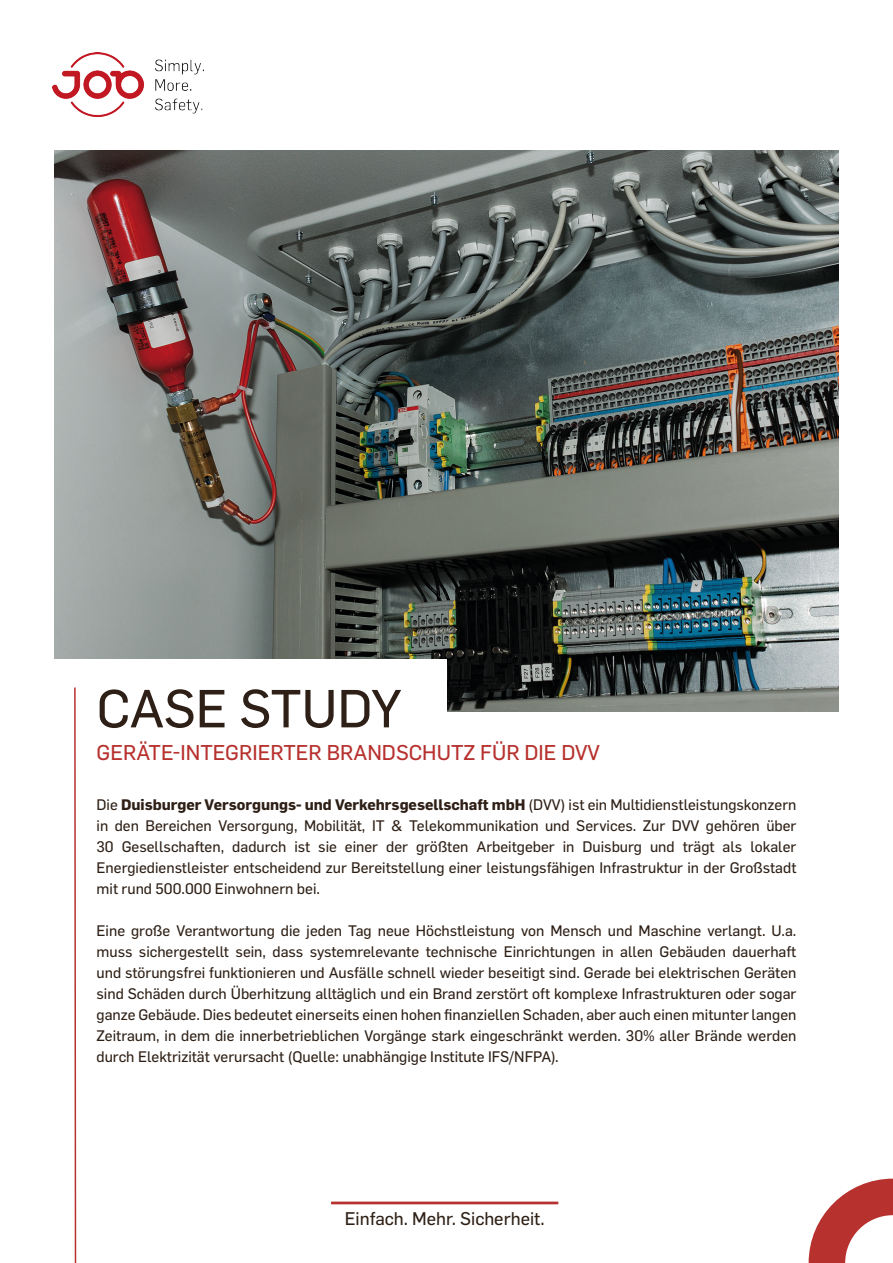
<style>
.page{position:relative;width:893px;height:1263px;background:#fff}
.page>*{position:absolute;margin:0;border:0;box-sizing:border-box;transform-origin:0 0}
.t1{font:52.5px "Flama Basic";letter-spacing:-.01em;color:#2e2016}
.t2{font:21px "Flama Basic";color:#b7312e}
.t3{font:18px "Flama Basic";color:#2e2016}
.Absatzformat_1{font:15px/21px "Flama Basic";color:#2e2016;text-align:justify}
.s1{font-family:"Flama";font-weight:700}
</style>
<div class="page">
<img style="left:54px;top:151px;width:785px;height:560px">
<div style="left:41px;top:659px;width:405px;height:110px;background:#fff"></div>
<svg style="left:74px;top:687px;width:3px;height:576px"></svg>
<svg style="left:809px;top:1178px;width:84px;height:85px"></svg>
<hr style="left:331px;top:1201px;width:227px;height:3px;background:#b7312e">
<img style="left:52px;top:52px;width:151px;height:65px">
<p class="t1" style="left:97px;top:669px;width:307px">CASE STUDY</p>
<p class="t2" style="left:97px;top:736px;width:505px">GERÄTE-INTEGRIERTER BRANDSCHUTZ FÜR DIE DVV</p>
<p class="Absatzformat_1" style="left:97px;top:794px;width:701px">Die <span class="s1">Duisburger Versorgungs- und Verkehrsgesellschaft mbH</span> (DVV) ist ein Multidienstleistungskonzern in den Bereichen Versorgung, Mobilität, IT &amp; Telekommunikation und Services. Zur DVV gehören über 30 Gesellschaften, dadurch ist sie einer der größten Arbeitgeber in Duisburg und trägt als lokaler Energiedienstleister entscheidend zur Bereitstellung einer leistungsfähigen Infrastruktur in der Großstadt mit rund 500.000 Einwohnern bei.</p>
<p class="Absatzformat_1" style="left:97px;top:920px;width:701px">Eine große Verantwortung die jeden Tag neue Höchstleistung von Mensch und Maschine verlangt. U.a. muss sichergestellt sein, dass systemrelevante technische Einrichtungen in allen Gebäuden dauerhaft und störungsfrei funktionieren und Ausfälle schnell wieder beseitigt sind. Gerade bei elektrischen Geräten sind Schäden durch Überhitzung alltäglich und ein Brand zerstört oft komplexe Infrastrukturen oder sogar ganze Gebäude. Dies bedeutet einerseits einen hohen finanziellen Schaden, aber auch einen mitunter langen Zeitraum, in dem die innerbetrieblichen Vorgänge stark eingeschränkt werden. 30% aller Brände werden durch Elektrizität verursacht (Quelle: unabhängige Institute IFS/NFPA).</p>
<p class="t3" style="left:345px;top:1205px;width:201px">Einfach. Mehr. Sicherheit.</p>
</div>
